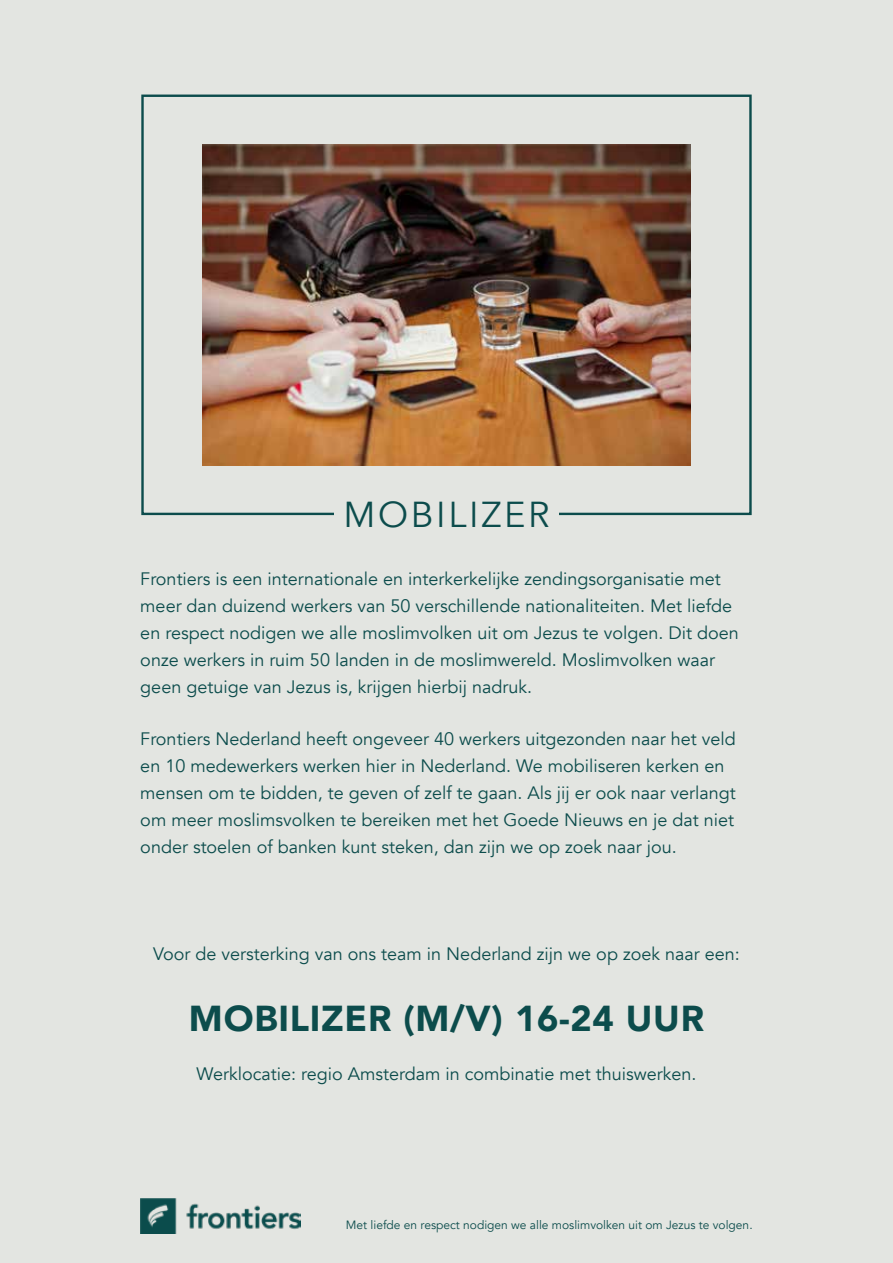
<style>
.page{position:relative;width:893px;height:1263px;background:#e3e5e1}
.page>*{position:absolute;margin:0;border:0;box-sizing:border-box;transform-origin:0 0}
.t1{font:900 36px "Avenir";letter-spacing:.02em;color:#0c4c4c}
.t2{font:36px "Avenir";letter-spacing:.075em;color:#0c4c4c}
.t3{font:18px/27px "Avenir";color:#0c4c4c}
.t4{font:12px "Avenir";color:#0c4c4c}
</style>
<div class="page">
<div style="left:141px;top:95px;width:611px;height:420px;border:2px solid #0c4c4c"></div>
<div style="left:334px;top:491px;width:225px;height:50px;background:#e3e5e1"></div>
<img style="left:202px;top:145px;width:488px;height:320px">
<img style="left:140px;top:1198px;width:160px;height:36px">
<h1 class="t2" style="left:343px;top:493px;width:208px">MOBILIZER</h1>
<p class="t3" style="left:140px;top:565px;width:600px">Frontiers is een internationale en interkerkelijke zendingsorganisatie met meer dan duizend werkers van 50 verschillende nationaliteiten. Met liefde en respect nodigen we alle moslimvolken uit om Jezus te volgen. Dit doen onze werkers in ruim 50 landen in de moslimwereld. Moslimvolken waar geen getuige van Jezus is, krijgen hierbij nadruk.</p>
<p class="t3" style="left:140px;top:726px;width:597px">Frontiers Nederland heeft ongeveer 40 werkers uitgezonden naar het veld en 10 medewerkers werken hier in Nederland. We mobiliseren kerken en mensen om te bidden, te geven of zelf te gaan. Als jij er ook naar verlangt om meer moslimsvolken te bereiken met het Goede Nieuws en je dat niet onder stoelen of banken kunt steken, dan zijn we op zoek naar jou.</p>
<p class="t3" style="left:153px;top:941px;width:588px">Voor de versterking van ons team in Nederland zijn we op zoek naar een:</p>
<h1 class="t1" style="left:189px;top:987px;width:517px">MOBILIZER (M/V) 16-24 UUR</h1>
<p class="t3" style="left:196px;top:1061px;width:501px">Werklocatie: regio Amsterdam in combinatie met thuiswerken.</p>
<p class="t4" style="left:346px;top:1217px;width:408px">Met liefde en respect nodigen we alle moslimvolken uit om Jezus te volgen.</p>
</div>
